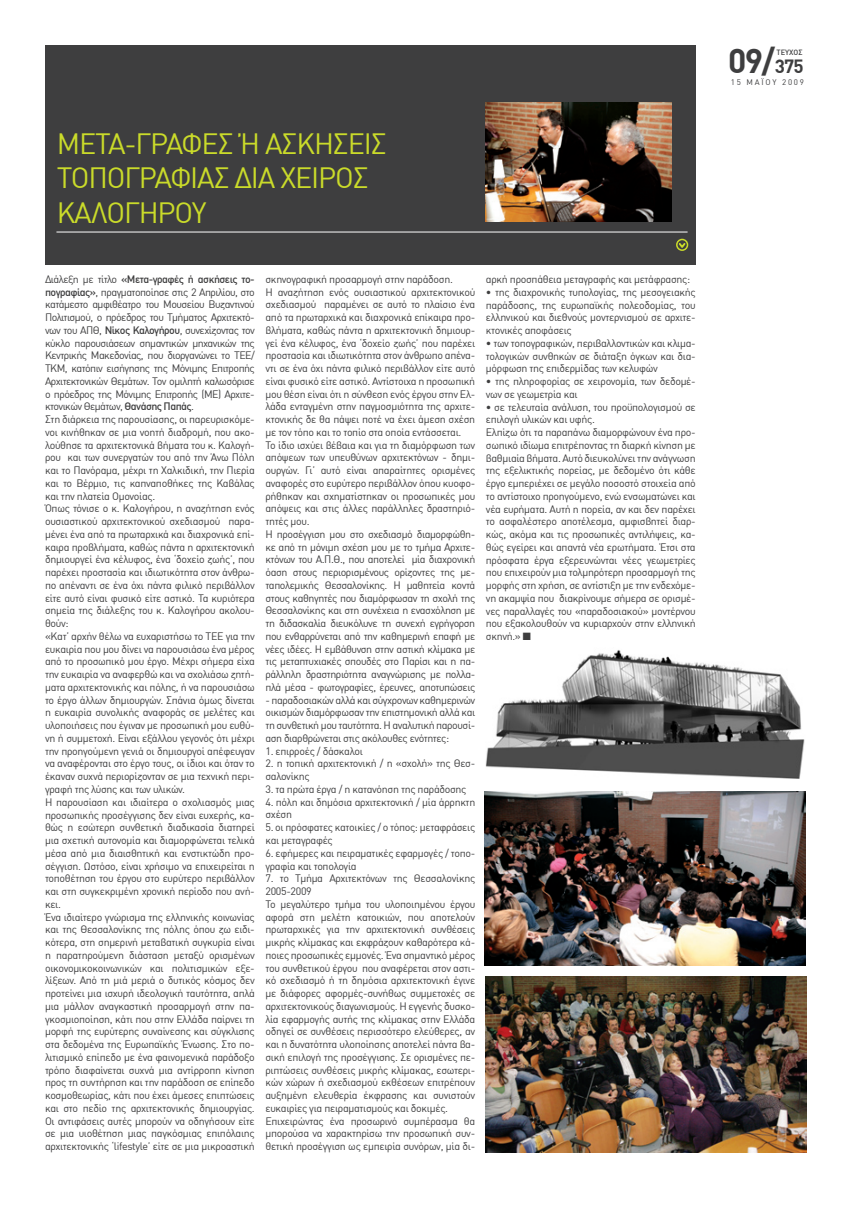
<style>
.page{position:relative;width:851px;height:1205px;background:#fff}
.page>*{position:absolute;margin:0;border:0;box-sizing:border-box;transform-origin:0 0}
.t1{font:700 33.75px "DIN Greek";color:#3e3e3f}
.t2{font:28.75px/34.5px "DIN Greek";letter-spacing:-.04em;color:#cadb2a}
.t3{font:10.62px/12.8px "DIN Greek";letter-spacing:-.03em;color:#3e3e3f}
.t4{font:8px "DIN Greek";letter-spacing:.22em;color:#3e3e3f}
.t5{font:500 7.5px "DIN Greek";color:#3e3e3f}
.s1{font-weight:500}
.s2{font-size:18.75px}
</style>
<div class="page">
<div style="left:45px;top:45px;width:650px;height:220px;background:#3e3e3f"></div>
<hr style="left:56px;top:232px;width:631px;height:1px;background:#fff">
<svg style="left:679px;top:243px;width:8px;height:7px"></svg>
<div style="left:676px;top:239px;width:12px;height:12px;border:2px solid #cadb2a;border-radius:50%"></div>
<img style="left:486px;top:103px;width:185px;height:118px">
<img style="left:484px;top:791px;width:321px;height:174px">
<img style="left:486px;top:650px;width:319px;height:128px">
<img style="left:486px;top:976px;width:320px;height:176px">
<h2 class="t2" style="left:57px;top:126px;width:331px">ΜΕΤΑ-ΓΡΑΦΕΣ Ή ΑΣΚΗΣΕΙΣ<br>ΤΟΠΟΓΡΑΦΙΑΣ ΔΙΑ ΧΕΙΡΟΣ<br>ΚΑΛΟΓΗΡΟΥ</h2>
<p class="t3" style="left:45px;top:273px;width:211px">Διάλεξη με τίτλο <span class="s1">«Μετα-γραφές ή ασκήσεις το&shy;πογραφίας»</span>, πραγματοποίησε στις 2 Απριλίου, στο κατάμεστο αμφιθέατρο του Μουσείου Βυζαντινού Πολιτισμού, ο πρόεδρος του Τμήματος Αρχιτεκτό&shy;νων του ΑΠΘ, <span class="s1">Νίκος Καλογήρου</span>, συνεχίζοντας τον κύκλο παρουσιάσεων σημαντικών μηχανικών της Κεντρικής Μακεδονίας, που διοργανώνει το ΤΕΕ/ ΤΚΜ, κατόπιν εισήγησης της Μόνιμης Επιτροπής Αρχιτεκτονικών Θεμάτων. Τον ομιλητή καλωσόρισε ο πρόεδρος της Μόνιμης Επιτροπής (ΜΕ) Αρχιτε&shy;κτονικών Θεμάτων, <span class="s1">Θανάσης Παπάς</span>.<br>Στη διάρκεια της παρουσίασης, οι παρευρισκόμε&shy;νοι κινήθηκαν σε μια νοητή διαδρομή, που ακο&shy;λούθησε τα αρχιτεκτονικά βήματα του κ. Καλογή&shy;ρου και των συνεργατών του από την Άνω Πόλη και το Πανόραμα, μέχρι τη Χαλκιδική, την Πιερία και το Βέρμιο, τις καπναποθήκες της Καβάλας και την πλατεία Ομονοίας.<br>Όπως τόνισε ο κ. Καλογήρου, η αναζήτηση ενός ουσιαστικού αρχιτεκτονικού σχεδιασμού παρα&shy;μένει ένα από τα πρωταρχικά και διαχρονικά επί&shy;καιρα προβλήματα, καθώς πάντα η αρχιτεκτονική δημιουργεί ένα κέλυφος, ένα ‘δοχείο ζωής’, που παρέχει προστασία και ιδιωτικότητα στον άνθρω&shy;πο απέναντι σε ένα όχι πάντα φιλικό περιβάλλον είτε αυτό είναι φυσικό είτε αστικό. Τα κυριότερα σημεία της διάλεξης του κ. Καλογήρου ακολου&shy;θούν:<br>«Κατ’ αρχήν θέλω να ευχαριστήσω τo TEE για την ευκαιρία που μου δίνει να παρουσιάσω ένα μέρος από το προσωπικό μου έργο. Μέχρι σήμερα είχα την ευκαιρία να αναφερθώ και να σχολιάσω ζητή&shy;ματα αρχιτεκτονικής και πόλης, ή να παρουσιάσω το έργο άλλων δημιουργών. Σπάνια όμως δίνεται η ευκαιρία συνολικής αναφοράς σε μελέτες και υλοποιήσεις που έγιναν με προσωπική μου ευθύ&shy;νη ή συμμετοχή. Είναι εξάλλου γεγονός ότι μέχρι την προηγούμενη γενιά οι δημιουργοί απέφευγαν να αναφέρονται στο έργο τους, οι ίδιοι και όταν το έκαναν συχνά περιορίζονταν σε μια τεχνική περι&shy;γραφή της λύσης και των υλικών.<br>Η παρουσίαση και ιδιαίτερα ο σχολιασμός μιας προσωπικής προσέγγισης δεν είναι ευχερής, κα&shy;θώς η εσώτερη συνθετική διαδικασία διατηρεί μια σχετική αυτονομία και διαμορφώνεται τελικά μέσα από μια διαισθητική και ενστικτώδη προ&shy;σέγγιση. Ωστόσο, είναι χρήσιμο να επιχειρείται η τοποθέτηση του έργου στο ευρύτερο περιβάλλον και στη συγκεκριμένη χρονική περίοδο που ανή&shy;κει.<br>Ένα ιδιαίτερο γνώρισμα της ελληνικής κοινωνίας και της Θεσσαλονίκης της πόλης όπου ζω ειδι&shy;κότερα, στη σημερινή μεταβατική συγκυρία είναι η παρατηρούμενη διάσταση μεταξύ ορισμένων οικονομικοκοινωνικών και πολιτισμικών εξε&shy;λίξεων. Από τη μιά μεριά ο δυτικός κόσμος δεν προτείνει μια ισχυρή ιδεολογική ταυτότητα, απλά μια μάλλον αναγκαστική προσαρμογή στην πα&shy;γκοσμιοποίηση, κάτι που στην Ελλάδα παίρνει τη μορφή της ευρύτερης συναίνεσης και σύγκλισης στα δεδομένα της Ευρωπαϊκής Ένωσης. Στο πο&shy;λιτισμικό επίπεδο με ένα φαινομενικά παράδοξο τρόπο διαφαίνεται συχνά μια αντίρροπη κίνηση προς τη συντήρηση και την παράδοση σε επίπεδο κοσμοθεωρίας, κάτι που έχει άμεσες επιπτώσεις και στο πεδίο της αρχιτεκτονικής δημιουργίας.<br>Οι αντιφάσεις αυτές μπορούν να οδηγήσουν είτε σε μια υιοθέτηση μιας παγκόσμιας επιπόλαιης αρχιτεκτονικής ‘lifestyle’ είτε σε μια μικροαστική</p>
<p class="t3" style="left:265px;top:273px;width:211px">σκηνογραφική προσαρμογή στην παράδοση.<br>Η αναζήτηση ενός ουσιαστικού αρχιτεκτονικού σχεδιασμού παραμένει σε αυτό το πλαίσιο ένα από τα πρωταρχικά και διαχρονικά επίκαιρα προ&shy;βλήματα, καθώς πάντα η αρχιτεκτονική δημιουρ&shy;γεί ένα κέλυφος, ένα ‘δοχείο ζωής’ που παρέχει προστασία και ιδιωτικότητα στον άνθρωπο απένα&shy;ντι σε ένα όχι πάντα φιλικό περιβάλλον είτε αυτό είναι φυσικό είτε αστικό. Αντίστοιχα η προσωπική μου θέση είναι ότι η σύνθεση ενός έργου στην Ελ&shy;λάδα ενταγμένη στην παγμοσμιότητα της αρχιτε&shy;κτονικής δε θα πάψει ποτέ να έχει άμεση σχέση με τον τόπο και το τοπίο στα οποία εντάσσεται.<br>Το ίδιο ισχύει βέβαια και για τη διαμόρφωση των απόψεων των υπευθύνων αρχιτεκτόνων - δημι&shy;ουργών. Γι’ αυτό είναι απαραίτητες ορισμένες αναφορές στο ευρύτερο περιβάλλον όπου κυοφο&shy;ρήθηκαν και σχηματίστηκαν οι προσωπικές μου απόψεις και στις άλλες παράλληλες δραστηριό&shy;τητές μου.<br>Η προσέγγιση μου στο σχεδιασμό διαμορφώθη&shy;κε από τη μόνιμη σχέση μου με το τμήμα Αρχιτε&shy;κτόνων του Α.Π.Θ., που αποτελεί μία διαχρονική όαση στους περιορισμένους ορίζοντες της με&shy;ταπολεμικής Θεσσαλονίκης. Η μαθητεία κοντά στους καθηγητές που διαμόρφωσαν τη σχολή της Θεσσαλονίκης και στη συνέχεια η ενασχόληση με τη διδασκαλία διευκόλυνε τη συνεχή εγρήγορση που ενθαρρύνεται από την καθημερινή επαφή με νέες ιδέες. Η εμβάθυνση στην αστική κλίμακα με τις μεταπτυχιακές σπουδές στο Παρίσι και η πα&shy;ράλληλη δραστηριότητα αναγνώρισης με πολλα&shy;πλά μέσα - φωτογραφίες, έρευνες, αποτυπώσεις</p>
<p class="t3" style="left:265px;top:693px;width:211px;text-align:justify">- παραδοσιακών αλλά και σύγχρονων καθημερινών οικισμών διαμόρφωσαν την επιστημονική αλλά και τη συνθετική μου ταυτότητα. Η αναλυτική παρουσί&shy;αση διαρθρώνεται στις ακόλουθες ενότητες:</p>
<p class="t3" style="left:265px;top:744px;width:99px">1. επιρροές / δάσκαλοι</p>
<p class="t3" style="left:265px;top:757px;width:211px">2. η τοπική αρχιτεκτονική / η «σχολή» της Θεσ&shy;σαλονίκης</p>
<p class="t3" style="left:265px;top:783px;width:202px">3. τα πρώτα έργα / η κατανόηση της παράδοσης</p>
<p class="t3" style="left:265px;top:795px;width:211px">4. πόλη και δημόσια αρχιτεκτονική / μία άρρηκτη σχέση</p>
<p class="t3" style="left:265px;top:821px;width:211px">5. οι πρόσφατες κατοικίες / ο τόπος: μεταφράσεις και μεταγραφές</p>
<p class="t3" style="left:265px;top:846px;width:211px">6. εφήμερες και πειραματικές εφαρμογές / τοπο&shy;γραφία και τοπολογία</p>
<p class="t3" style="left:265px;top:872px;width:211px">7. το Τμήμα Αρχιτεκτόνων της Θεσσαλονίκης 2005-2009<br>Το μεγαλύτερο τμήμα του υλοποιημένου έργου αφορά στη μελέτη κατοικιών, που αποτελούν πρωταρχικές για την αρχιτεκτονική συνθέσεις μικρής κλίμακας και εκφράζουν καθαρότερα κά&shy;ποιες προσωπικές εμμονές. Ένα σημαντικό μέρος του συνθετικού έργου που αναφέρεται στον αστι&shy;κό σχεδιασμό ή τη δημόσια αρχιτεκτονική έγινε με διάφορες αφορμές-συνήθως συμμετοχές σε αρχιτεκτονικούς διαγωνισμούς. Η εγγενής δυσκο&shy;λία εφαρμογής αυτής της κλίμακας στην Ελλάδα οδηγεί σε συνθέσεις περισσότερο ελεύθερες, αν και η δυνατότητα υλοποίησης αποτελεί πάντα βα&shy;σική επιλογή της προσέγγισης. Σε ορισμένες πε&shy;ριπτώσεις συνθέσεις μικρής κλίμακας, εσωτερι&shy;κών χώρων ή σχεδιασμού εκθέσεων επιτρέπουν αυξημένη ελευθερία έκφρασης και συνιστούν ευκαιρίες για πειραματισμούς και δοκιμές.<br>Επιχειρώντας ένα προσωρινό συμπέρασμα θα μπορούσα να χαρακτηρίσω την προσωπική συν&shy;θετική προσέγγιση ως εμπειρία συνόρων, μία δι-</p>
<p class="t3" style="left:486px;top:273px;width:206px">αρκή προσπάθεια μεταγραφής και μετάφρασης:</p>
<p class="t3" style="left:486px;top:286px;width:211px;text-align:justify">• της διαχρονικής τυπολογίας, της μεσογειακής παράδοσης, της ευρωπαϊκής πολεοδομίας, του ελληνικού και διεθνούς μοντερνισμού σε αρχιτε&shy;κτονικές αποφάσεις</p>
<p class="t3" style="left:486px;top:337px;width:211px;text-align:justify">• των τοπογραφικών, περιβαλλοντικών και κλιμα&shy;τολογικών συνθηκών σε διάταξη όγκων και δια&shy;μόρφωση της επιδερμίδας των κελυφών</p>
<p class="t3" style="left:486px;top:375px;width:211px">• της πληροφορίας σε χειρονομία, των δεδομέ&shy;νων σε γεωμετρία και</p>
<p class="t3" style="left:486px;top:400px;width:211px">• σε τελευταία ανάλυση, του προϋπολογισμού σε επιλογή υλικών και υφής.<br>Ελπίζω ότι τα παραπάνω διαμορφώνουν ένα προ&shy;σωπικό ιδίωμα επιτρέποντας τη διαρκή κίνηση με βαθμιαία βήματα. Αυτό διευκολύνει την ανάγνωση της εξελικτικής πορείας, με δεδομένο ότι κάθε έργο εμπεριέχει σε μεγάλο ποσοστό στοιχεία από το αντίστοιχο προηγούμενο, ενώ ενσωματώνει και νέα ευρήματα. Αυτή η πορεία, αν και δεν παρέχει το ασφαλέστερο αποτέλεσμα, αμφισβητεί διαρ&shy;κώς, ακόμα και τις προσωπικές αντιλήψεις, κα&shy;θώς εγείρει και απαντά νέα ερωτήματα. Έτσι στα πρόσφατα έργα εξερευνώνται νέες γεωμετρίες που επιχειρούν μια τολμηρότερη προσαρμογή της μορφής στη χρήση, σε αντίστιξη με την ενδεχόμε&shy;νη ακαμψία που διακρίνουμε σήμερα σε ορισμέ&shy;νες παραλλαγές του «παραδοσιακού» μοντέρνου που εξακολουθούν να κυριαρχούν στην ελληνική σκηνή.» ■</p>
<h1 class="t1" style="left:728px;top:41px;width:77px">09/<span class="s2">375</span></h1>
<p class="t5" style="left:776px;top:48px;width:27px">ΤΕΥΧΟΣ</p>
<p class="t4" style="left:730px;top:78px;width:75px">15 MAΪOY 2009</p>
</div>
